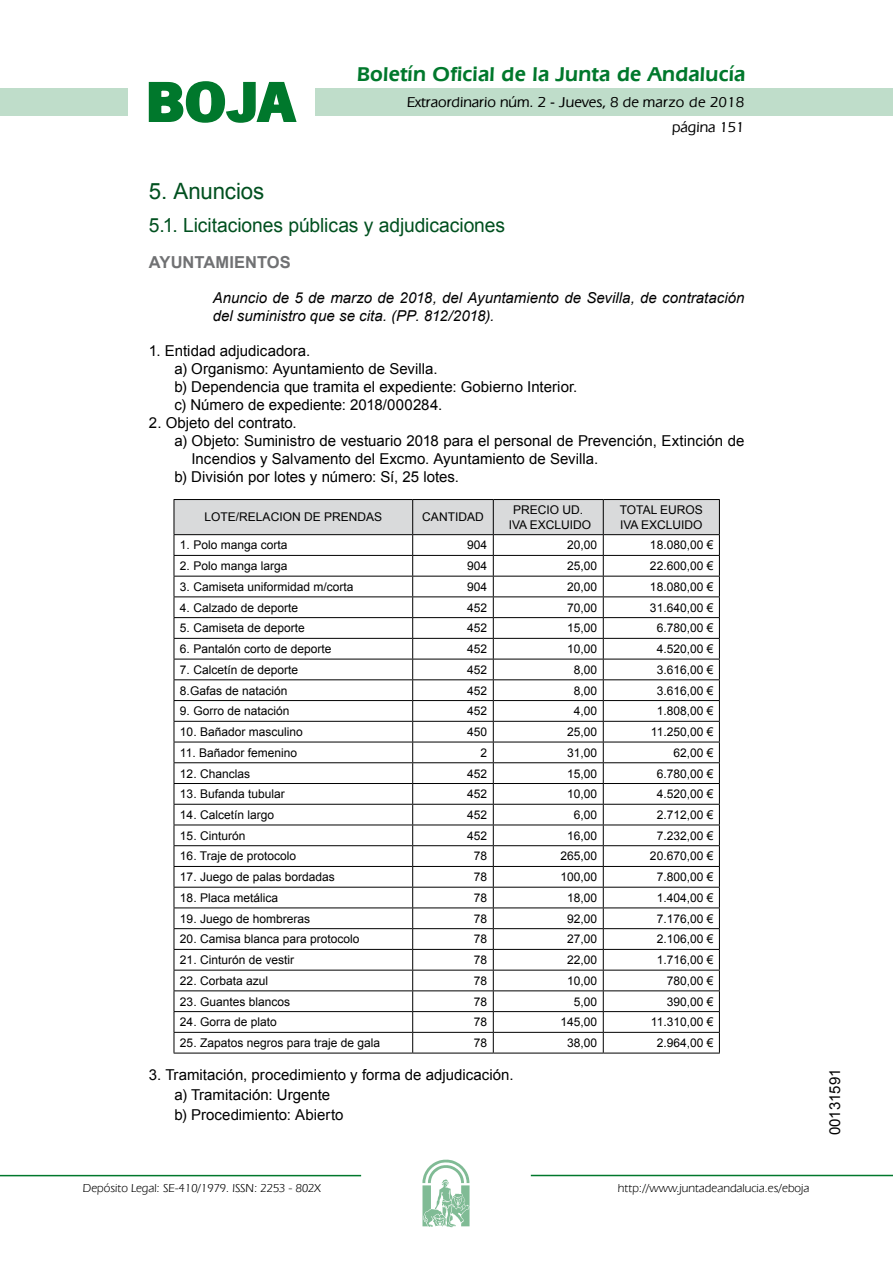
<style>
.page{position:relative;width:893px;height:1263px;background:#fff}
.page>*{position:absolute;margin:0;border:0;box-sizing:border-box;transform-origin:0 0}
.t1{font:700 57.75px "News Got T";color:#00782c;scale:1.14 1}
.t2{font:22.5px "Arial";letter-spacing:-.005em;color:#00501f}
.t3{font:600 21px "Eras IT Cby BT";letter-spacing:.01em;color:#00782c}
.t4{font:19.5px "Arial";letter-spacing:-.005em;color:#00501f}
.t5{font:700 16.5px "Arial";color:#707173}
.t6{font:15px/18px "Arial";color:#000}
.t7{font:italic 15px/18px "Arial";color:#000}
.t8{font:500 15px/24.5px "Eras IT Cby BT";color:#000;text-align:right}
.t9{font:12px/14.4px "Arial";color:#000;text-align:center}
.t10{font:12px "Eras IT Cby BT";color:#000}
</style>
<div class="page">
<div style="left:315px;top:88px;width:577px;height:28px;background:#bfddca"></div>
<div style="left:0;top:88px;width:128px;height:28px;background:#bfddca"></div>
<hr style="left:0;top:1175px;width:361px;height:1px;background:#00782c">
<svg style="left:422px;top:1159px;width:47px;height:68px"></svg>
<hr style="left:531px;top:1175px;width:361px;height:1px;background:#00782c">
<svg style="left:148px;top:81px;width:149px;height:42px"></svg>
<hr style="left:174px;top:499px;width:238px;height:1px;background:#000">
<hr style="left:412px;top:499px;width:81px;height:1px;background:#000">
<hr style="left:493px;top:499px;width:110px;height:1px;background:#000">
<hr style="left:603px;top:499px;width:116px;height:1px;background:#000">
<svg style="left:174px;top:500px;width:546px;height:553px"></svg>
<hr style="left:174px;top:1053px;width:238px;height:1px;background:#000">
<hr style="left:412px;top:1053px;width:81px;height:1px;background:#000">
<hr style="left:493px;top:1053px;width:110px;height:1px;background:#000">
<hr style="left:603px;top:1053px;width:116px;height:1px;background:#000">
<h1 class="t1" style="left:145px;top:68px;width:133px">BOJA</h1>
<h3 class="t3" style="left:357px;top:62px;width:390px">Boletín Oficial de la Junta de Andalucía</h3>
<p class="t8" style="left:407px;top:90px;width:339px">Extraordinario núm. 2 - Jueves, 8 de marzo de 2018 página 151</p>
<h2 class="t2" style="left:149px;top:177px;width:117px">5. Anuncios</h2>
<h3 class="t4" style="left:149px;top:212px;width:358px">5.1. Licitaciones públicas y adjudicaciones</h3>
<h3 class="t5" style="left:149px;top:251px;width:143px">AYUNTAMIENTOS</h3>
<p class="t7" style="left:213px;top:289px;width:533px">Anuncio de 5 de marzo de 2018, del Ayuntamiento de Sevilla, de contratación del suministro que se cita. (PP. 812/2018).</p>
<p class="t6" style="left:174px;top:342px;width:404px;text-indent:-26px">1. Entidad adjudicadora.<br>a) Organismo: Ayuntamiento de Sevilla.<br>b) Dependencia que tramita el expediente: Gobierno Interior. c) Número de expediente: 2018/000284.</p>
<p class="t6" style="left:149px;top:414px;width:149px">2. Objeto del contrato.</p>
<p class="t6" style="left:174px;top:432px;width:571px">a) Objeto: Suministro de vestuario 2018 para el personal de Prevención, Extinción de</p>
<p class="t6" style="left:191px;top:450px;width:408px">Incendios y Salvamento del Excmo. Ayuntamiento de Sevilla.</p>
<p class="t6" style="left:174px;top:468px;width:286px">b) División por lotes y número: Sí, 25 lotes.</p>
<p class="t9" style="left:204px;top:510px;width:179px">LOTE/RELACION DE PRENDAS</p>
<p class="t9" style="left:422px;top:510px;width:63px">CANTIDAD</p>
<p class="t9" style="left:508px;top:503px;width:84px">PRECIO UD.<br>IVA EXCLUIDO</p>
<p class="t9" style="left:619px;top:503px;width:85px;text-align:left">TOTAL EUROS<br>IVA EXCLUIDO</p>
<p class="t9" style="left:180px;top:538px;width:109px">1. Polo manga corta</p>
<p class="t9" style="left:467px;top:538px;width:22px">904</p>
<p class="t9" style="left:567px;top:538px;width:32px">20,00</p>
<p class="t9" style="left:650px;top:538px;width:65px">18.080,00 €</p>
<p class="t9" style="left:180px;top:559px;width:109px">2. Polo manga larga</p>
<p class="t9" style="left:467px;top:559px;width:22px">904</p>
<p class="t9" style="left:567px;top:559px;width:32px">25,00</p>
<p class="t9" style="left:650px;top:559px;width:65px">22.600,00 €</p>
<p class="t9" style="left:180px;top:580px;width:175px">3. Camiseta uniformidad m/corta</p>
<p class="t9" style="left:467px;top:580px;width:22px">904</p>
<p class="t9" style="left:567px;top:580px;width:32px">20,00</p>
<p class="t9" style="left:650px;top:580px;width:65px">18.080,00 €</p>
<p class="t9" style="left:180px;top:600px;width:120px">4. Calzado de deporte</p>
<p class="t9" style="left:467px;top:600px;width:22px">452</p>
<p class="t9" style="left:567px;top:600px;width:32px">70,00</p>
<p class="t9" style="left:650px;top:600px;width:65px">31.640,00 €</p>
<p class="t9" style="left:180px;top:621px;width:126px">5. Camiseta de deporte</p>
<p class="t9" style="left:467px;top:621px;width:22px">452</p>
<p class="t9" style="left:567px;top:621px;width:32px">15,00</p>
<p class="t9" style="left:656px;top:621px;width:58px">6.780,00 €</p>
<p class="t9" style="left:180px;top:642px;width:153px">6. Pantalón corto de deporte</p>
<p class="t9" style="left:467px;top:642px;width:22px">452</p>
<p class="t9" style="left:567px;top:642px;width:32px">10,00</p>
<p class="t9" style="left:656px;top:642px;width:58px">4.520,00 €</p>
<p class="t9" style="left:180px;top:663px;width:120px">7. Calcetín de deporte</p>
<p class="t9" style="left:467px;top:663px;width:22px">452</p>
<p class="t9" style="left:574px;top:663px;width:25px">8,00</p>
<p class="t9" style="left:656px;top:663px;width:58px">3.616,00 €</p>
<p class="t9" style="left:180px;top:683px;width:109px">8.Gafas de natación</p>
<p class="t9" style="left:467px;top:683px;width:22px">452</p>
<p class="t9" style="left:574px;top:683px;width:25px">8,00</p>
<p class="t9" style="left:656px;top:683px;width:58px">3.616,00 €</p>
<p class="t9" style="left:180px;top:704px;width:111px">9. Gorro de natación</p>
<p class="t9" style="left:467px;top:704px;width:22px">452</p>
<p class="t9" style="left:574px;top:704px;width:25px">4,00</p>
<p class="t9" style="left:656px;top:704px;width:58px">1.808,00 €</p>
<p class="t9" style="left:180px;top:725px;width:124px">10. Bañador masculino</p>
<p class="t9" style="left:467px;top:725px;width:22px">450</p>
<p class="t9" style="left:567px;top:725px;width:32px">25,00</p>
<p class="t9" style="left:651px;top:725px;width:64px">11.250,00 €</p>
<p class="t9" style="left:180px;top:745px;width:119px">11. Bañador femenino</p>
<p class="t9" style="left:480px;top:745px;width:8px">2</p>
<p class="t9" style="left:567px;top:745px;width:32px">31,00</p>
<p class="t9" style="left:673px;top:745px;width:42px">62,00 €</p>
<p class="t9" style="left:180px;top:766px;width:72px">12. Chanclas</p>
<p class="t9" style="left:467px;top:766px;width:22px">452</p>
<p class="t9" style="left:567px;top:766px;width:32px">15,00</p>
<p class="t9" style="left:656px;top:766px;width:58px">6.780,00 €</p>
<p class="t9" style="left:180px;top:787px;width:106px">13. Bufanda tubular</p>
<p class="t9" style="left:467px;top:787px;width:22px">452</p>
<p class="t9" style="left:567px;top:787px;width:32px">10,00</p>
<p class="t9" style="left:656px;top:787px;width:58px">4.520,00 €</p>
<p class="t9" style="left:180px;top:808px;width:96px">14. Calcetín largo</p>
<p class="t9" style="left:467px;top:808px;width:22px">452</p>
<p class="t9" style="left:574px;top:808px;width:25px">6,00</p>
<p class="t9" style="left:656px;top:808px;width:58px">2.712,00 €</p>
<p class="t9" style="left:180px;top:828px;width:67px">15. Cinturón</p>
<p class="t9" style="left:467px;top:828px;width:22px">452</p>
<p class="t9" style="left:567px;top:828px;width:32px">16,00</p>
<p class="t9" style="left:656px;top:828px;width:58px">7.232,00 €</p>
<p class="t9" style="left:180px;top:849px;width:118px">16. Traje de protocolo</p>
<p class="t9" style="left:474px;top:849px;width:15px">78</p>
<p class="t9" style="left:560px;top:849px;width:38px">265,00</p>
<p class="t9" style="left:650px;top:849px;width:65px">20.670,00 €</p>
<p class="t9" style="left:180px;top:870px;width:156px">17. Juego de palas bordadas</p>
<p class="t9" style="left:474px;top:870px;width:15px">78</p>
<p class="t9" style="left:560px;top:870px;width:38px">100,00</p>
<p class="t9" style="left:656px;top:870px;width:58px">7.800,00 €</p>
<p class="t9" style="left:180px;top:891px;width:100px">18. Placa metálica</p>
<p class="t9" style="left:474px;top:891px;width:15px">78</p>
<p class="t9" style="left:567px;top:891px;width:32px">18,00</p>
<p class="t9" style="left:656px;top:891px;width:58px">1.404,00 €</p>
<p class="t9" style="left:180px;top:911px;width:132px">19. Juego de hombreras</p>
<p class="t9" style="left:474px;top:911px;width:15px">78</p>
<p class="t9" style="left:567px;top:911px;width:32px">92,00</p>
<p class="t9" style="left:656px;top:911px;width:58px">7.176,00 €</p>
<p class="t9" style="left:180px;top:932px;width:181px">20. Camisa blanca para protocolo</p>
<p class="t9" style="left:474px;top:932px;width:15px">78</p>
<p class="t9" style="left:567px;top:932px;width:32px">27,00</p>
<p class="t9" style="left:656px;top:932px;width:58px">2.106,00 €</p>
<p class="t9" style="left:180px;top:953px;width:116px">21. Cinturón de vestir</p>
<p class="t9" style="left:474px;top:953px;width:15px">78</p>
<p class="t9" style="left:567px;top:953px;width:32px">22,00</p>
<p class="t9" style="left:656px;top:953px;width:58px">1.716,00 €</p>
<p class="t9" style="left:180px;top:974px;width:90px">22. Corbata azul</p>
<p class="t9" style="left:474px;top:974px;width:15px">78</p>
<p class="t9" style="left:567px;top:974px;width:32px">10,00</p>
<p class="t9" style="left:666px;top:974px;width:48px">780,00 €</p>
<p class="t9" style="left:180px;top:994px;width:112px">23. Guantes blancos</p>
<p class="t9" style="left:474px;top:994px;width:15px">78</p>
<p class="t9" style="left:574px;top:994px;width:25px">5,00</p>
<p class="t9" style="left:666px;top:994px;width:48px">390,00 €</p>
<p class="t9" style="left:180px;top:1015px;width:98px">24. Gorra de plato</p>
<p class="t9" style="left:474px;top:1015px;width:15px">78</p>
<p class="t9" style="left:560px;top:1015px;width:38px">145,00</p>
<p class="t9" style="left:651px;top:1015px;width:64px">11.310,00 €</p>
<p class="t9" style="left:180px;top:1036px;width:202px">25. Zapatos negros para traje de gala</p>
<p class="t9" style="left:474px;top:1036px;width:15px">78</p>
<p class="t9" style="left:567px;top:1036px;width:32px">38,00</p>
<p class="t9" style="left:656px;top:1036px;width:58px">2.964,00 €</p>
<p class="t6" style="left:174px;top:1065px;width:341px;line-height:20px;text-indent:-26px">3. Tramitación, procedimiento y forma de adjudicación. a) Tramitación: Urgente<br>b) Procedimiento: Abierto</p>
<p class="t6" style="left:826px;top:1135px;width:68px;rotate:-90deg">00131591</p>
<p class="t10" style="left:83px;top:1181px;width:239px">Depósito Legal: SE-410/1979. ISSN: 2253 - 802X</p>
<p class="t10" style="left:618px;top:1181px;width:193px">http://www.juntadeandalucia.es/eboja</p>
</div>
